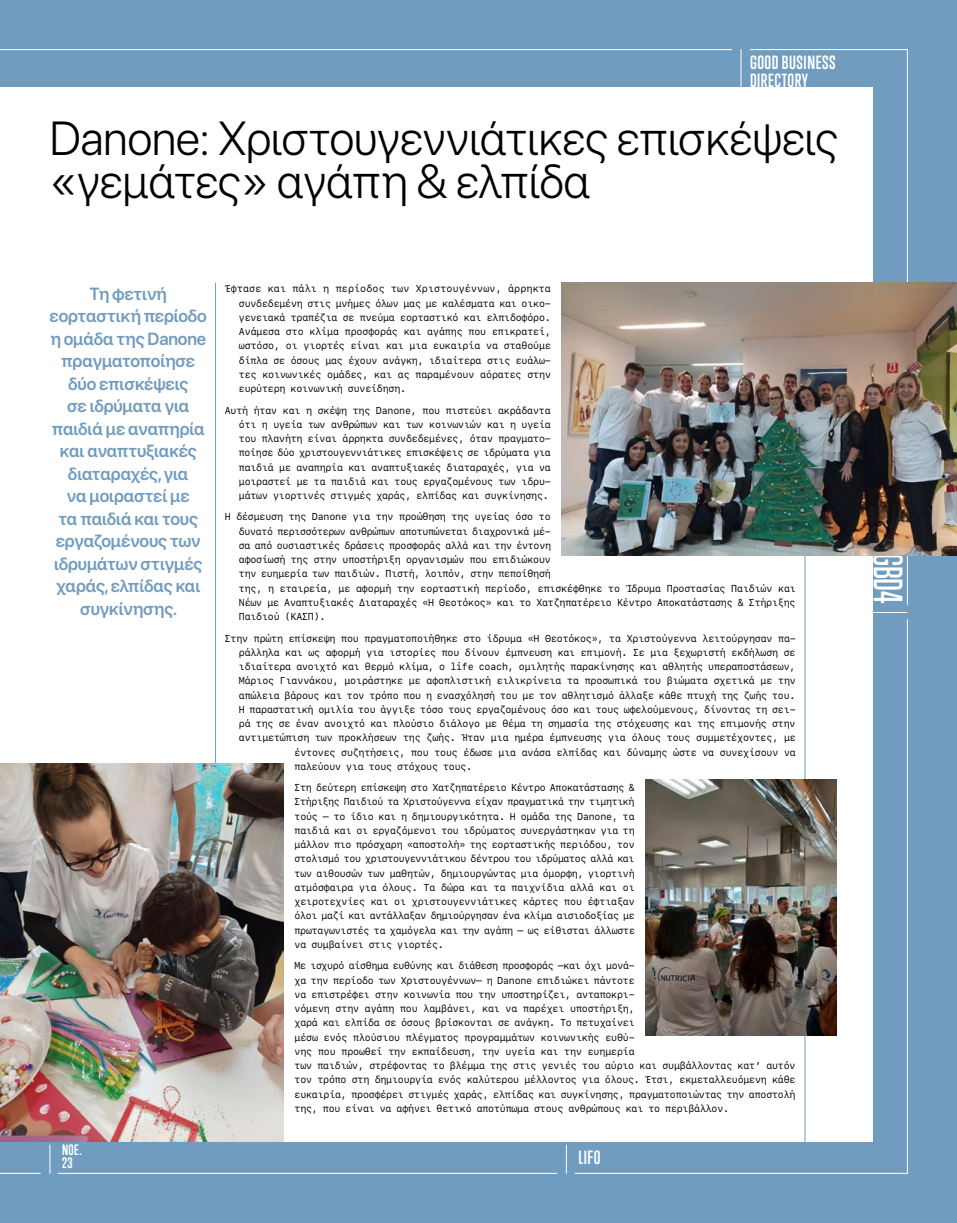
<style>
.page{position:relative;width:957px;height:1223px;background:#fff}
.page>*{position:absolute;margin:0;border:0;box-sizing:border-box;transform-origin:0 0}
.t1{font:300 47.5px/42.5px "SF Pro Display";letter-spacing:-.005em;color:#000}
.t2{font:500 37.5px "Trump Soft Pro";color:#fff}
.t3{font:600 17.5px/22.5px "SF Pro Display";letter-spacing:-.01em;color:#709cbf;text-align:center}
.t4{font:700 17.5px/17.5px "Trump Soft Pro";letter-spacing:.03em;color:#fff}
.t5{font:700 13.75px/12.5px "Trump Soft Pro";color:#fff}
.t6{font:10px/14.2px "SF Mono";letter-spacing:-.02em;color:#000;text-align:justify}
</style>
<div class="page">
<div style="left:0;top:0;width:957px;height:1222px;background:#709cbf"></div>
<div style="left:0;top:88px;width:873px;height:1053px;background:#fff"></div>
<svg style="left:50px;top:1145px;width:1px;height:28px"></svg>
<svg style="left:566px;top:1144px;width:1px;height:29px"></svg>
<hr style="left:0;top:49px;width:732px;height:1px;background:#fff">
<hr style="left:58px;top:1173px;width:499px;height:1px;background:#fff">
<hr style="left:741px;top:49px;width:1px;height:38px;background:#fff">
<hr style="left:0;top:1173px;width:41px;height:1px;background:#fff">
<svg style="left:574px;top:618px;width:334px;height:555px"></svg>
<hr style="left:869px;top:612px;width:38px;height:1px;background:#fff">
<svg style="left:749px;top:49px;width:159px;height:556px"></svg>
<hr style="left:215px;top:283px;width:1px;height:871px;background:#709cbf">
<hr style="left:804px;top:283px;width:1px;height:871px;background:#709cbf">
<img style="left:0;top:763px;width:284px;height:378px">
<img style="left:561px;top:283px;width:396px;height:273px">
<img style="left:645px;top:780px;width:192px;height:255px">
<h3 class="t4" style="left:750px;top:54px;width:87px">GOOD BUSINESS<br>DIRECTORY</h3>
<h1 class="t1" style="left:50px;top:118px;width:790px">Danone: Χριστουγεννιάτικες επισκέψεις «γεμάτες» αγάπη &amp; ελπίδα</h1>
<p class="t3" style="left:50px;top:282px;width:159px">Τη φετινή εορταστική περίοδο η ομάδα της Danone πραγματοποίησε δύο επισκέψεις<br>σε ιδρύματα για παιδιά με αναπηρία και αναπτυξιακές διαταραχές, για<br>να μοιραστεί με<br>τα παιδιά και τους εργαζομένους των ιδρυμάτων στιγμές χαράς, ελπίδας και συγκίνησης.</p>
<h3 class="t5" style="left:62px;top:1143px;width:21px">ΝΟΕ.<br>23</h3>
<p class="t6" style="left:239px;top:282px;width:314px;text-indent:-14px">Έφτασε και πάλι η περίοδος των Χριστουγέννων, άρρηκτα συνδεδεμένη στις μνήμες όλων μας με καλέσματα και οικο&shy;γενειακά τραπέζια σε πνεύμα εορταστικό και ελπιδοφόρο.<br>Ανάμεσα στο κλίμα προσφοράς και αγάπης που επικρατεί, ωστόσο, οι γιορτές είναι και μια ευκαιρία να σταθούμε δίπλα σε όσους μας έχουν ανάγκη, ιδιαίτερα στις ευάλω&shy;τες κοινωνικές ομάδες, και ας παραμένουν αόρατες στην ευρύτερη κοινωνική συνείδηση.</p>
<p class="t6" style="left:239px;top:403px;width:313px;text-indent:-14px">Αυτή ήταν και η σκέψη της Danone, που πιστεύει ακράδαντα ότι η υγεία των ανθρώπων και των κοινωνιών και η υγεία του πλανήτη είναι άρρηκτα συνδεδεμένες, όταν πραγματο&shy;ποίησε δύο χριστουγεννιάτικες επισκέψεις σε ιδρύματα για παιδιά με αναπηρία και αναπτυξιακές διαταραχές, για να μοιραστεί με τα παιδιά και τους εργαζομένους των ιδρυ&shy;μάτων γιορτινές στιγμές χαράς, ελπίδας και συγκίνησης.</p>
<p class="t6" style="left:239px;top:509px;width:558px;text-align:left;text-indent:-14px">Η δέσμευση της Danone για την προώθηση της υγείας όσο το<br>δυνατό περισσότερων ανθρώπων αποτυπώνεται διαχρονικά μέ-<br>σα από ουσιαστικές δράσεις προσφοράς αλλά και την έντονη<br>αφοσίωσή της στην υποστήριξη οργανισμών που επιδιώκουν<br>την ευημερία των παιδιών. Πιστή, λοιπόν, στην πεποίθησή<br>της, η εταιρεία, με αφορμή την εορταστική περίοδο, επισκέφθηκε το Ίδρυμα Προστασίας Παιδιών και Νέων με Αναπτυξιακές Διαταραχές «Η Θεοτόκος» και το Χατζηπατέρειο Κέντρο Αποκατάστασης &amp; Στήριξης Παιδιού (ΚΑΣΠ).</p>
<p class="t6" style="left:225px;top:631px;width:572px">Στην πρώτη επίσκεψη που πραγματοποιήθηκε στο ίδρυμα «Η Θεοτόκος», τα Χριστούγεννα λειτούργησαν πα-</p>
<p class="t6" style="left:239px;top:645px;width:558px">ράλληλα και ως αφορμή για ιστορίες που δίνουν έμπνευση και επιμονή. Σε μια ξεχωριστή εκδήλωση σε</p>
<p class="t6" style="left:239px;top:659px;width:558px">ιδιαίτερα ανοιχτό και θερμό κλίμα, ο life coach, ομιλητής παρακίνησης και αθλητής υπεραποστάσεων,</p>
<p class="t6" style="left:239px;top:673px;width:558px">Μάριος Γιαννάκου, μοιράστηκε με αφοπλιστική ειλικρίνεια τα προσωπικά του βιώματα σχετικά με την</p>
<p class="t6" style="left:239px;top:688px;width:558px">απώλεια βάρους και τον τρόπο που η ενασχόλησή του με τον αθλητισμό άλλαξε κάθε πτυχή της ζωής του.</p>
<p class="t6" style="left:239px;top:702px;width:558px">Η παραστατική ομιλία του άγγιξε τόσο τους εργαζομένους όσο και τους ωφελούμενους, δίνοντας τη σει-</p>
<p class="t6" style="left:239px;top:716px;width:558px">ρά της σε έναν ανοιχτό και πλούσιο διάλογο με θέμα τη σημασία της στόχευσης και της επιμονής στην</p>
<p class="t6" style="left:239px;top:730px;width:558px">αντιμετώπιση των προκλήσεων της ζωής. Ήταν μια ημέρα έμπνευσης για όλους τους συμμετέχοντες, με</p>
<p class="t6" style="left:294px;top:745px;width:503px">έντονες συζητήσεις, που τους έδωσε μια ανάσα ελπίδας και δύναμης ώστε να συνεχίσουν να</p>
<p class="t6" style="left:294px;top:759px;width:179px">παλεύουν για τους στόχους τους.</p>
<p class="t6" style="left:294px;top:780px;width:342px">Στη δεύτερη επίσκεψη στο Χατζηπατέρειο Κέντρο Αποκατάστασης &amp; Στήριξης Παιδιού τα Χριστούγεννα είχαν πραγματικά την τιμητική τούς – το ίδιο και η δημιουργικότητα. Η ομάδα της Danone, τα παιδιά και οι εργαζόμενοι του ιδρύματος συνεργάστηκαν για τη μάλλον πιο πρόσχαρη «αποστολή» της εορταστικής περιόδου, τον στολισμό του χριστουγεννιάτικου δέντρου του ιδρύματος αλλά και των αιθουσών των μαθητών, δημιουργώντας μια όμορφη, γιορτινή ατμόσφαιρα για όλους. Τα δώρα και τα παιχνίδια αλλά και οι χειροτεχνίες και οι χριστουγεννιάτικες κάρτες που έφτιαξαν όλοι μαζί και αντάλλαξαν δημιούργησαν ένα κλίμα αισιοδοξίας με πρωταγωνιστές τα χαμόγελα και την αγάπη – ως είθισται άλλωστε να συμβαίνει στις γιορτές.</p>
<p class="t6" style="left:294px;top:958px;width:502px;text-align:left">Με ισχυρό αίσθημα ευθύνης και διάθεση προσφοράς –και όχι μονά-<br>χα την περίοδο των Χριστουγέννων– η Danone επιδιώκει πάντοτε<br>να επιστρέφει στην κοινωνία που την υποστηρίζει, ανταποκρι-<br>νόμενη στην αγάπη που λαμβάνει, και να παρέχει υποστήριξη,<br>χαρά και ελπίδα σε όσους βρίσκονται σε ανάγκη. Το πετυχαίνει<br>μέσω ενός πλούσιου πλέγματος προγραμμάτων κοινωνικής ευθύ-<br>νης που προωθεί την εκπαίδευση, την υγεία και την ευημερία<br>των παιδιών, στρέφοντας το βλέμμα της στις γενιές του αύριο και συμβάλλοντας κατ’ αυτόν τον τρόπο στη δημιουργία ενός καλύτερου μέλλοντος για όλους. Έτσι, εκμεταλλευόμενη κάθε ευκαιρία, προσφέρει στιγμές χαράς, ελπίδας και συγκίνησης, πραγματοποιώντας την αποστολή της, που είναι να αφήνει θετικό αποτύπωμα στους ανθρώπους και το περιβάλλον.</p>
<h3 class="t4" style="left:578px;top:1148px;width:24px">LIFO</h3>
<h2 class="t2" style="left:910px;top:553px;width:52px;rotate:90deg">GBD4</h2>
</div>
